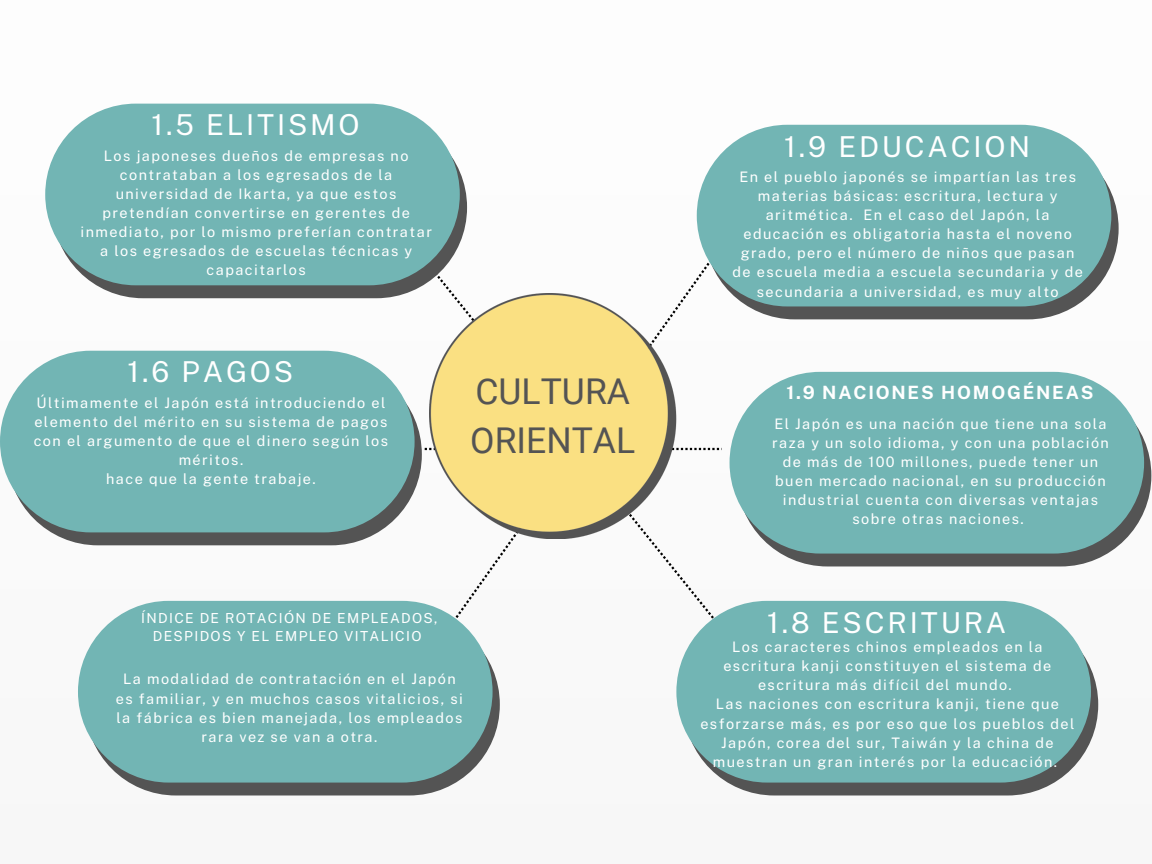
<style>
.page{position:relative;width:1152px;height:864px;background:#fff}
.page>*{position:absolute;margin:0;border:0;box-sizing:border-box;transform-origin:0 0}
.t1{font:35.55px/49.1px "Roboto";color:#545454}
.t2{font:28.8px "Public Sans";letter-spacing:.1em;color:#fff}
.t3{font:23.1px "Public Sans";letter-spacing:.1em;color:#fff}
.t4{font:700 18.3px "Public Sans";letter-spacing:.1em;color:#fff}
.t5{font:14.4px/19.2px "Public Sans";letter-spacing:.1em;color:#fff;text-align:center}
.t6{font:13.8px/18px "Public Sans";letter-spacing:.1em;color:#fff;text-align:center}
</style>
<div class="page">
<img style="left:0;top:103px;width:1152px;height:693px">
<svg style="left:448px;top:233px;width:282px;height:396px"></svg>
<svg style="left:425px;top:448px;width:297px;height:2px"></svg>
<div style="left:53px;top:117px;width:414px;height:181px;background:#545454;border-radius:91px"></div>
<div style="left:45px;top:104px;width:415px;height:181px;background:#72b5b4;border-radius:91px"></div>
<img style="left:429px;top:293px;width:248px;height:245px">
<div style="left:7px;top:364px;width:415px;height:181px;background:#545454;border-radius:91px"></div>
<div style="left:0;top:351px;width:415px;height:181px;background:#72b5b4;border-radius:91px"></div>
<div style="left:85px;top:614px;width:415px;height:181px;background:#545454;border-radius:91px"></div>
<div style="left:78px;top:601px;width:415px;height:182px;background:#72b5b4;border-radius:91px"></div>
<div style="left:684px;top:614px;width:414px;height:181px;background:#545454;border-radius:91px"></div>
<div style="left:676px;top:601px;width:415px;height:182px;background:#72b5b4;border-radius:91px"></div>
<div style="left:737px;top:385px;width:414px;height:181px;background:#545454;border-radius:91px"></div>
<div style="left:730px;top:372px;width:414px;height:182px;background:#72b5b4;border-radius:91px"></div>
<div style="left:704px;top:138px;width:415px;height:181px;background:#545454;border-radius:91px"></div>
<div style="left:697px;top:125px;width:414px;height:181px;background:#72b5b4;border-radius:91px"></div>
<h2 class="t2" style="left:152px;top:108px;width:210px">1.5 ELITISMO</h2>
<p class="t5" style="left:80px;top:146px;width:353px">Los japoneses dueños de empresas no contrataban a los egresados de la universidad de Ikarta, ya que estos pretendían convertirse en gerentes de inmediato, por lo mismo preferían contratar a los egresados de escuelas técnicas y capacitarlos</p>
<h2 class="t2" style="left:128px;top:355px;width:167px">1.6 PAGOS</h2>
<p class="t5" style="left:34px;top:393px;width:356px">Últimamente el Japón está introduciendo el elemento del mérito en su sistema de pagos con el argumento de que el dinero según los méritos.<br>hace que la gente trabaje.</p>
<h1 class="t1" style="left:470px;top:367px;width:166px">CULTURA<br>ORIENTAL</h1>
<p class="t6" style="left:141px;top:609px;width:298px">ÍNDICE DE ROTACIÓN DE EMPLEADOS,<br>DESPIDOS Y EL EMPLEO VITALICIO</p>
<p class="t5" style="left:116px;top:670px;width:349px">La modalidad de contratación en el Japón es familiar, y en muchos casos vitalicios, si la fábrica es bien manejada, los empleados rara vez se van a otra.</p>
<h2 class="t2" style="left:784px;top:129px;width:247px">1.9 EDUCACION</h2>
<p class="t5" style="left:732px;top:167px;width:352px">En el pueblo japonés se impartían las tres materias básicas: escritura, lectura y aritmética. En el caso del Japón, la educación es obligatoria hasta el noveno grado, pero el número de niños que pasan de escuela media a escuela secundaria y de secundaria a universidad, es muy alto</p>
<h3 class="t3" style="left:765px;top:199px;width:123px">OPTION 2</h3>
<p class="t4" style="left:786px;top:381px;width:309px">1.9 NACIONES HOMOGÉNEAS</p>
<p class="t5" style="left:772px;top:414px;width:338px">El Japón es una nación que tiene una sola raza y un solo idioma, y con una población de más de 100 millones, puede tener un buen mercado nacional, en su producción industrial cuenta con diversas ventajas sobre otras naciones.</p>
<h2 class="t2" style="left:767px;top:605px;width:241px">1.8 ESCRITURA</h2>
<p class="t5" style="left:700px;top:637px;width:375px">Los caracteres chinos empleados en la escritura kanji constituyen el sistema de escritura más difícil del mundo.<br>Las naciones con escritura kanji, tiene que esforzarse más, es por eso que los pueblos del Japón, corea del sur, Taiwán y la china de muestran un gran interés por la educación.</p>
</div>
